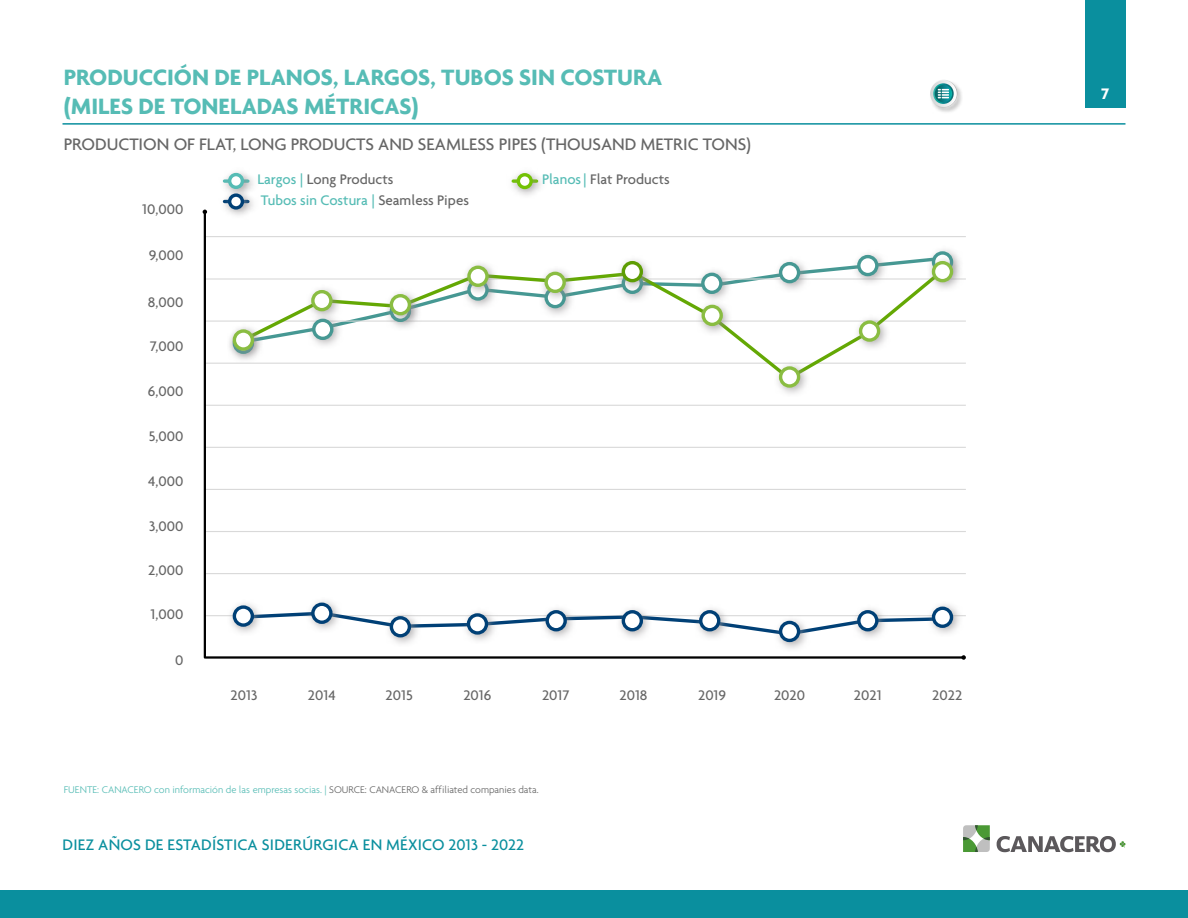
<style>
.page{position:relative;width:1188px;height:918px;background:#fff}
.page>*{position:absolute;margin:0;border:0;box-sizing:border-box;transform-origin:0 0}
.t1{font:700 24px/28.8px "Agenda";color:#56bcb5}
.t2{font:500 18px "Agenda";color:#666}
.t3{font:500 16.5px "Agenda";letter-spacing:.015em;color:#0a8f9e}
.t4{font:700 16.5px "Agenda";color:#fff}
.t5{font:500 15px/21px "Agenda";color:#666}
.t6{font:300 10.5px "Agenda";color:#56bcb5}
.s1{color:#56bcb5}
.s2{color:#666}
</style>
<div class="page">
<div style="left:1085px;top:0;width:40px;height:108px;background:#0a8f9e"></div>
<hr style="left:63px;top:123px;width:1062px;height:2px;background:#0a8f9e">
<svg style="left:963px;top:825px;width:27px;height:27px"></svg>
<svg style="left:997px;top:836px;width:129px;height:17px"></svg>
<div style="left:0;top:891px;width:1188px;height:27px;background:#0a8f9e"></div>
<div style="left:929px;top:80px;width:35px;height:34px;background:#000;opacity:.3"></div>
<svg style="left:929px;top:80px;width:28px;height:28px"></svg>
<div style="left:222px;top:167px;width:32px;height:32px;background:#918e90;opacity:.7"></div>
<svg style="left:230px;top:175px;width:12px;height:12px"></svg>
<div style="left:228px;top:173px;width:16px;height:16px;border:3px solid #56bcb5;border-radius:50%"></div>
<div style="left:222px;top:188px;width:32px;height:31px;background:#918e90;opacity:.7"></div>
<svg style="left:230px;top:195px;width:12px;height:13px"></svg>
<div style="left:228px;top:193px;width:16px;height:17px;border:3px solid #004076;border-radius:50%"></div>
<div style="left:511px;top:167px;width:31px;height:32px;background:#918e90;opacity:.7"></div>
<svg style="left:518px;top:175px;width:13px;height:12px"></svg>
<div style="left:517px;top:173px;width:16px;height:16px;border:3px solid #73c205;border-radius:50%"></div>
<svg style="left:203px;top:210px;width:763px;height:449px"></svg>
<svg style="left:961px;top:655px;width:5px;height:5px"></svg>
<svg style="left:203px;top:210px;width:4px;height:4px"></svg>
<h1 class="t1" style="left:64px;top:62px;width:600px">PRODUCCIÓN DE PLANOS, LARGOS, TUBOS SIN COSTURA (MILES DE TONELADAS MÉTRICAS)</h1>
<p class="t2" style="left:64px;top:134px;width:689px">PRODUCTION OF FLAT, LONG PRODUCTS AND SEAMLESS PIPES (THOUSAND METRIC TONS)</p>
<p class="t5" style="left:142px;top:199px;width:43px">10,000</p>
<p class="t5" style="left:149px;top:244px;width:36px">9,000</p>
<p class="t5" style="left:148px;top:291px;width:37px">8,000</p>
<p class="t5" style="left:150px;top:336px;width:35px">7,000</p>
<p class="t5" style="left:148px;top:380px;width:37px">6,000</p>
<p class="t5" style="left:149px;top:425px;width:36px">5,000</p>
<p class="t5" style="left:148px;top:470px;width:37px">4,000</p>
<p class="t5" style="left:149px;top:516px;width:36px">3,000</p>
<p class="t5" style="left:148px;top:559px;width:37px">2,000</p>
<p class="t5" style="left:151px;top:604px;width:34px">1,000</p>
<p class="t5" style="left:175px;top:649px;width:10px">0</p>
<p class="t5" style="left:257px;top:169px;width:213px"><span class="s1">Largos |</span> Long Products<br><span class="s1">Tubos sin Costura |</span> Seamless Pipes</p>
<p class="t5" style="left:542px;top:169px;width:129px"><span class="s1">Planos|</span> Flat Products</p>
<p class="t5" style="left:231px;top:684px;width:28px">2013</p>
<p class="t5" style="left:308px;top:684px;width:29px">2014</p>
<p class="t5" style="left:386px;top:684px;width:29px">2015</p>
<p class="t5" style="left:463px;top:684px;width:30px">2016</p>
<p class="t5" style="left:542px;top:684px;width:29px">2017</p>
<p class="t5" style="left:619px;top:684px;width:30px">2018</p>
<p class="t5" style="left:698px;top:684px;width:30px">2019</p>
<p class="t5" style="left:774px;top:684px;width:33px">2020</p>
<p class="t5" style="left:854px;top:684px;width:29px">2021</p>
<p class="t5" style="left:932px;top:684px;width:31px">2022</p>
<p class="t6" style="left:64px;top:783px;width:476px">FUENTE: CANACERO con información de las empresas socias. | <span class="s2">SOURCE: CANACERO &amp; affiliated companies data.</span></p>
<p class="t3" style="left:63px;top:835px;width:463px">DIEZ AÑOS DE ESTADÍSTICA SIDERÚRGICA EN MÉXICO 2013 - 2022</p>
<p class="t4" style="left:1101px;top:83px;width:10px">7</p>
</div>
